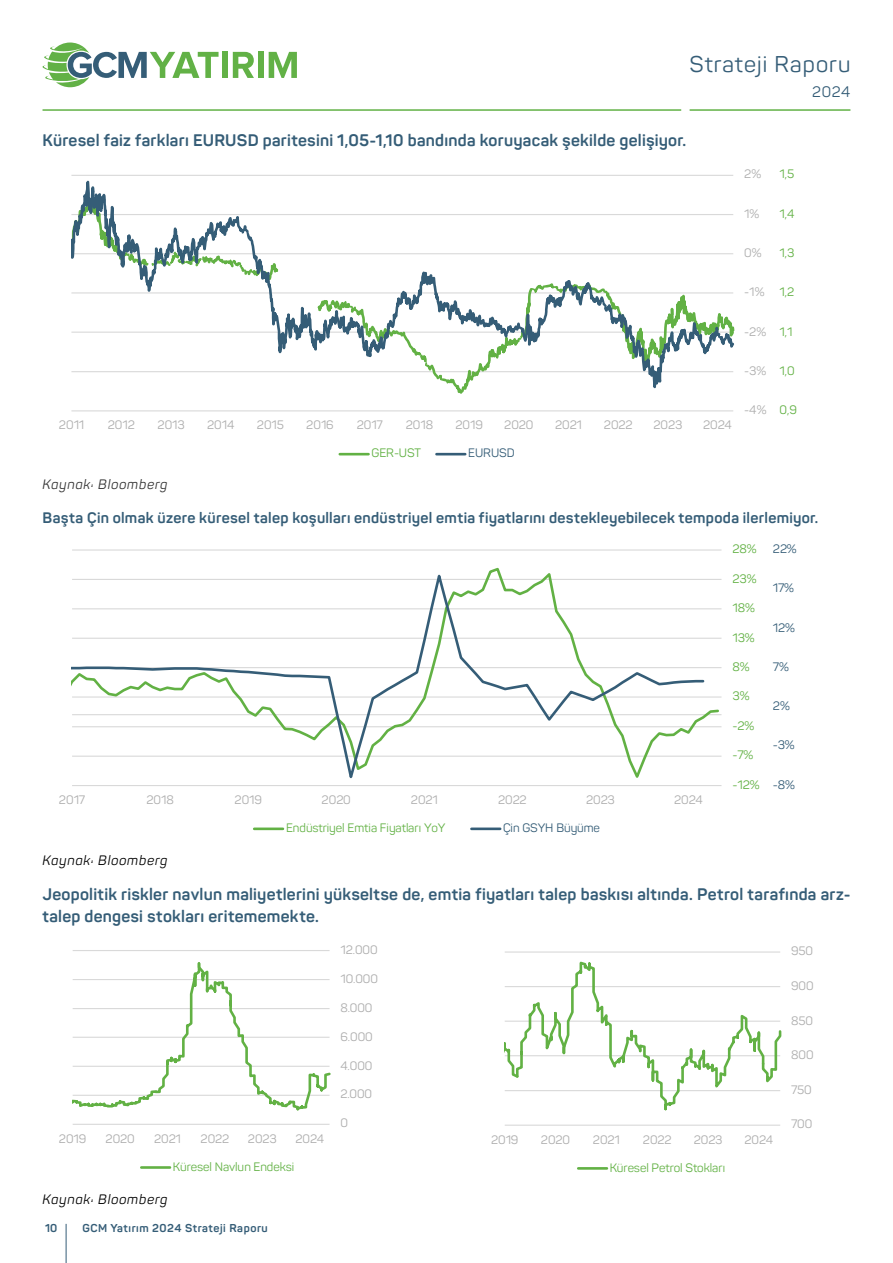
<style>
.page{position:relative;width:893px;height:1263px;background:#fff}
.page>*{position:absolute;margin:0;border:0;box-sizing:border-box;transform-origin:0 0}
.t1{font:22.5px "Panton";letter-spacing:.05em;color:#355d77}
.t2{font:700 16.5px/22.5px "Panton";letter-spacing:.015em;color:#355d77}
.t3{font:700 15px "Panton";letter-spacing:.02em;color:#355d77}
.t4{font:15px "Panton";color:#355d77}
.t5{font:italic 13.5px "Panton";letter-spacing:.06em;color:#000}
.t6{font:italic 13.5px "Panton";letter-spacing:.06em;color:#333}
.t7{font:12.15px "Panton";letter-spacing:-.005em;color:#aeaeae}
.t8{font:12.15px "Panton";letter-spacing:-.005em;color:#62b144}
.t9{font:12.15px "Panton";letter-spacing:-.005em;color:#355d77}
.t10{font:12px "Panton";letter-spacing:-.005em;color:#aeaeae}
.t11{font:12px "Panton";letter-spacing:-.005em;color:#62b144}
.t12{font:700 11.25px "Panton";letter-spacing:.05em;color:#355d77}
</style>
<div class="page">
<div style="left:222px;top:52px;width:6px;height:26px;background:#62b146"></div>
<svg style="left:233px;top:52px;width:21px;height:26px"></svg>
<div style="left:258px;top:52px;width:5px;height:26px;background:#62b146"></div>
<svg style="left:269px;top:52px;width:28px;height:26px"></svg>
<svg style="left:43px;top:43px;width:176px;height:44px"></svg>
<hr style="left:690px;top:109px;width:160px;height:2px;background:#62b146">
<hr style="left:43px;top:109px;width:638px;height:2px;background:#62b146">
<hr style="left:66px;top:1224px;width:1px;height:39px;background:#355d77">
<hr style="left:71px;top:410px;width:662px;height:1px;background:#d9d9d9">
<hr style="left:71px;top:175px;width:662px;height:1px;background:#d9d9d9">
<svg style="left:71px;top:180px;width:663px;height:209px"></svg>
<hr style="left:340px;top:453px;width:29px;height:2px;background:#62b144">
<hr style="left:436px;top:453px;width:29px;height:2px;background:#355d77">
<hr style="left:72px;top:785px;width:649px;height:1px;background:#d9d9d9">
<hr style="left:72px;top:549px;width:649px;height:2px;background:#d9d9d9">
<svg style="left:72px;top:567px;width:634px;height:212px"></svg>
<hr style="left:254px;top:827px;width:29px;height:3px;background:#62b144">
<hr style="left:471px;top:827px;width:29px;height:3px;background:#355d77">
<hr style="left:73px;top:950px;width:257px;height:1px;background:#d9d9d9">
<hr style="left:73px;top:1124px;width:257px;height:1px;background:#d9d9d9">
<svg style="left:73px;top:962px;width:257px;height:149px"></svg>
<hr style="left:141px;top:1166px;width:29px;height:3px;background:#62b144">
<hr style="left:505px;top:951px;width:275px;height:1px;background:#d9d9d9">
<hr style="left:505px;top:1124px;width:275px;height:2px;background:#d9d9d9">
<svg style="left:505px;top:961px;width:276px;height:150px"></svg>
<hr style="left:578px;top:1167px;width:29px;height:3px;background:#62b144">
<h1 class="t1" style="left:690px;top:51px;width:162px">Strateji Raporu</h1>
<p class="t4" style="left:812px;top:83px;width:40px">2024</p>
<p class="t2" style="left:43px;top:129px;width:645px">Küresel faiz farkları EURUSD paritesini 1,05-1,10 bandında koruyacak şekilde gelişiyor.</p>
<p class="t7" style="left:744px;top:167px;width:19px">2%</p>
<p class="t8" style="left:780px;top:167px;width:16px">1,5</p>
<p class="t7" style="left:744px;top:206px;width:17px">1%</p>
<p class="t8" style="left:780px;top:206px;width:16px">1,4</p>
<p class="t7" style="left:744px;top:245px;width:19px">0%</p>
<p class="t8" style="left:780px;top:245px;width:16px">1,3</p>
<p class="t7" style="left:744px;top:285px;width:22px">-1%</p>
<p class="t8" style="left:780px;top:285px;width:16px">1,2</p>
<p class="t7" style="left:744px;top:324px;width:23px">-2%</p>
<p class="t8" style="left:780px;top:324px;width:14px">1,1</p>
<p class="t7" style="left:744px;top:363px;width:23px">-3%</p>
<p class="t8" style="left:780px;top:363px;width:17px">1,0</p>
<p class="t7" style="left:744px;top:402px;width:24px">-4%</p>
<p class="t8" style="left:780px;top:402px;width:19px">0,9</p>
<p class="t7" style="left:59px;top:418px;width:27px">2011</p>
<p class="t7" style="left:108px;top:418px;width:29px">2012</p>
<p class="t7" style="left:157px;top:418px;width:29px">2013</p>
<p class="t7" style="left:207px;top:418px;width:29px">2014</p>
<p class="t7" style="left:257px;top:418px;width:29px">2015</p>
<p class="t7" style="left:306px;top:418px;width:29px">2016</p>
<p class="t7" style="left:357px;top:418px;width:28px">2017</p>
<p class="t7" style="left:406px;top:418px;width:29px">2018</p>
<p class="t7" style="left:455px;top:418px;width:29px">2019</p>
<p class="t7" style="left:504px;top:418px;width:31px">2020</p>
<p class="t7" style="left:555px;top:418px;width:28px">2021</p>
<p class="t7" style="left:604px;top:418px;width:30px">2022</p>
<p class="t7" style="left:653px;top:418px;width:30px">2023</p>
<p class="t7" style="left:703px;top:418px;width:30px">2024</p>
<p class="t8" style="left:371px;top:446px;width:51px">GER-UST</p>
<p class="t9" style="left:468px;top:446px;width:48px">EURUSD</p>
<p class="t6" style="left:43px;top:475px;width:126px">Kaynak: Bloomberg</p>
<p class="t3" style="left:43px;top:508px;width:777px">Başta Çin olmak üzere küresel talep koşulları endüstriyel emtia fiyatlarını destekleyebilecek tempoda ilerlemiyor.</p>
<p class="t8" style="left:732px;top:541px;width:26px">28%</p>
<p class="t8" style="left:732px;top:571px;width:26px">23%</p>
<p class="t8" style="left:732px;top:600px;width:24px">18%</p>
<p class="t8" style="left:732px;top:630px;width:24px">13%</p>
<p class="t8" style="left:732px;top:659px;width:19px">8%</p>
<p class="t8" style="left:732px;top:689px;width:19px">3%</p>
<p class="t8" style="left:732px;top:718px;width:23px">-2%</p>
<p class="t8" style="left:732px;top:748px;width:22px">-7%</p>
<p class="t8" style="left:732px;top:777px;width:29px">-12%</p>
<p class="t9" style="left:773px;top:541px;width:25px">22%</p>
<p class="t9" style="left:773px;top:581px;width:23px">17%</p>
<p class="t9" style="left:773px;top:620px;width:24px">12%</p>
<p class="t9" style="left:773px;top:659px;width:18px">7%</p>
<p class="t9" style="left:773px;top:698px;width:19px">2%</p>
<p class="t9" style="left:773px;top:738px;width:23px">-3%</p>
<p class="t9" style="left:773px;top:777px;width:24px">-8%</p>
<p class="t7" style="left:59px;top:792px;width:28px">2017</p>
<p class="t7" style="left:146px;top:792px;width:29px">2018</p>
<p class="t7" style="left:234px;top:792px;width:29px">2019</p>
<p class="t7" style="left:322px;top:792px;width:31px">2020</p>
<p class="t7" style="left:411px;top:792px;width:28px">2021</p>
<p class="t7" style="left:498px;top:792px;width:30px">2022</p>
<p class="t7" style="left:586px;top:792px;width:30px">2023</p>
<p class="t7" style="left:674px;top:792px;width:30px">2024</p>
<p class="t8" style="left:286px;top:820px;width:161px">Endüstriyel Emtia Fiyatları YoY</p>
<p class="t9" style="left:503px;top:820px;width:98px">Çin GSYH Büyüme</p>
<p class="t5" style="left:43px;top:852px;width:126px">Kaynak: Bloomberg</p>
<p class="t2" style="left:43px;top:882px;width:809px">Jeopolitik riskler navlun maliyetlerini yükseltse de, emtia fiyatları talep baskısı altında. Petrol tarafında arz&shy;talep dengesi stokları eritememekte.</p>
<p class="t10" style="left:59px;top:1131px;width:29px">2019</p>
<p class="t10" style="left:105px;top:1131px;width:31px">2020</p>
<p class="t10" style="left:154px;top:1131px;width:28px">2021</p>
<p class="t10" style="left:201px;top:1131px;width:30px">2022</p>
<p class="t10" style="left:248px;top:1131px;width:30px">2023</p>
<p class="t10" style="left:295px;top:1131px;width:30px">2024</p>
<p class="t11" style="left:173px;top:1159px;width:123px">Küresel Navlun Endeksi</p>
<p class="t5" style="left:43px;top:1191px;width:126px">Kaynak: Bloomberg</p>
<p class="t12" style="left:45px;top:1221px;width:14px">10</p>
<p class="t12" style="left:82px;top:1221px;width:187px">GCM Yatırım 2024 Strateji Raporu</p>
<p class="t10" style="left:340px;top:942px;width:39px">12.000</p>
<p class="t10" style="left:340px;top:971px;width:39px">10.000</p>
<p class="t10" style="left:340px;top:1000px;width:34px">8.000</p>
<p class="t10" style="left:340px;top:1029px;width:34px">6.000</p>
<p class="t10" style="left:340px;top:1058px;width:34px">4.000</p>
<p class="t10" style="left:340px;top:1087px;width:33px">2.000</p>
<p class="t10" style="left:340px;top:1116px;width:9px">0</p>
<p class="t10" style="left:491px;top:1132px;width:29px">2019</p>
<p class="t10" style="left:541px;top:1132px;width:31px">2020</p>
<p class="t10" style="left:593px;top:1132px;width:28px">2021</p>
<p class="t10" style="left:643px;top:1132px;width:30px">2022</p>
<p class="t10" style="left:694px;top:1132px;width:30px">2023</p>
<p class="t10" style="left:744px;top:1132px;width:30px">2024</p>
<p class="t11" style="left:610px;top:1160px;width:117px">Küresel Petrol Stokları</p>
<p class="t10" style="left:791px;top:943px;width:23px">950</p>
<p class="t10" style="left:791px;top:978px;width:24px">900</p>
<p class="t10" style="left:791px;top:1013px;width:23px">850</p>
<p class="t10" style="left:791px;top:1047px;width:24px">800</p>
<p class="t10" style="left:791px;top:1082px;width:22px">750</p>
<p class="t10" style="left:791px;top:1117px;width:23px">700</p>
</div>
